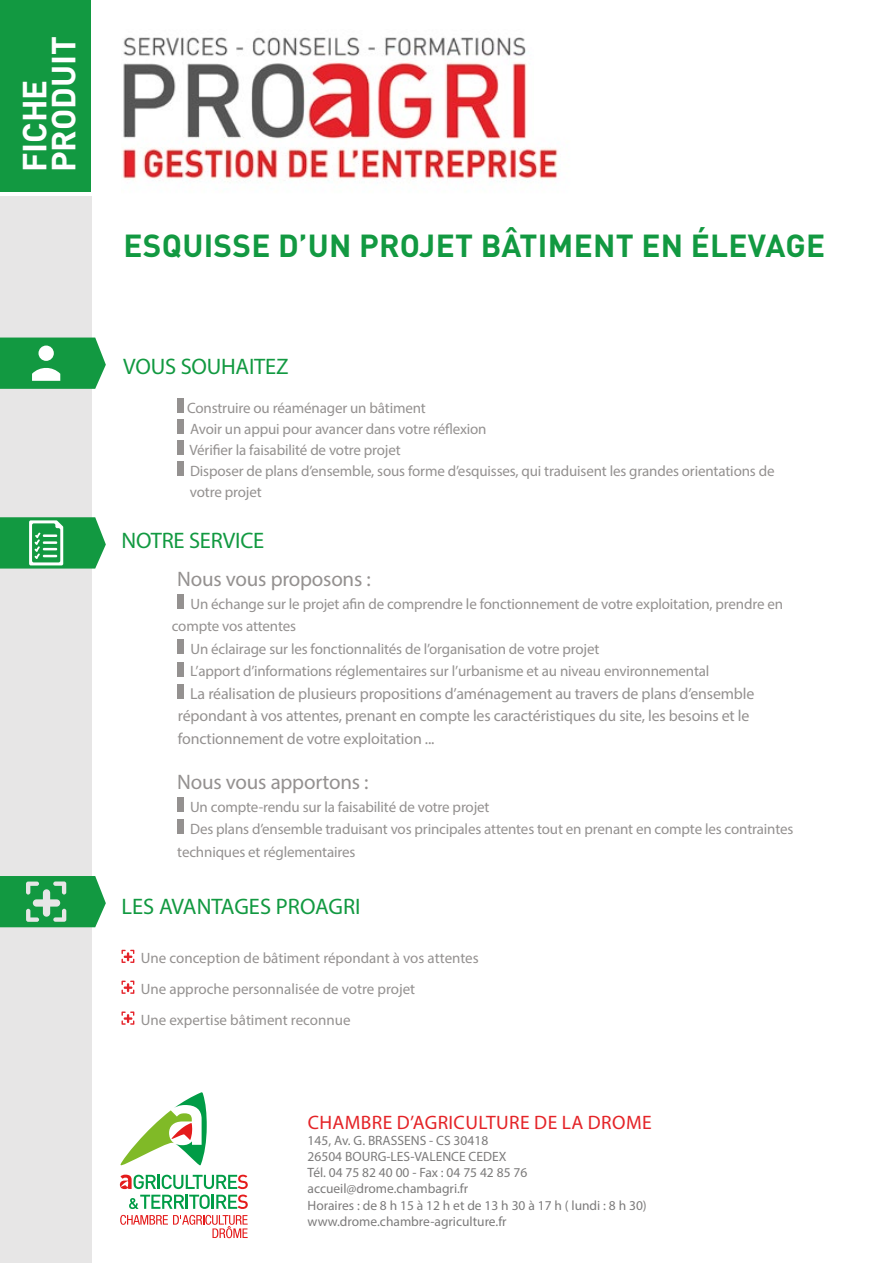
<style>
.page{position:relative;width:893px;height:1263px;background:#fff}
.page>*{position:absolute;margin:0;border:0;box-sizing:border-box;transform-origin:0 0}
.t1{font:700 33px/29.1px "DIN";color:#fff}
.t2{font:700 31.5px "DIN Pro";letter-spacing:.01em;color:#129941}
.t3{font:22.5px "Myriad Pro";letter-spacing:-.01em;color:#129941}
.t4{font:21px "Myriad Pro";letter-spacing:-.01em;color:#949190}
.t5{font:19.5px "Myriad Pro";letter-spacing:.02em;color:#e42327}
.t6{font:15.9px/22.5px "Myriad Pro";letter-spacing:-.01em;color:#949190}
.t7{font:15px/21px "Myriad Pro";letter-spacing:-.01em;color:#949190}
.t8{font:13.5px/16.2px "Myriad Pro";color:#7c7b7b}
</style>
<div class="page">
<div style="left:0;top:196px;width:91px;height:1067px;background:#e7e6e6"></div>
<div style="left:0;top:0;width:91px;height:191px;background:#129941"></div>
<div style="left:177px;top:398px;width:7px;height:15px;background:#949190"></div>
<div style="left:177px;top:419px;width:7px;height:15px;background:#949190"></div>
<div style="left:177px;top:440px;width:7px;height:15px;background:#949190"></div>
<div style="left:177px;top:461px;width:7px;height:15px;background:#949190"></div>
<svg style="left:122px;top:950px;width:12px;height:13px"></svg>
<svg style="left:122px;top:981px;width:12px;height:13px"></svg>
<svg style="left:122px;top:1011px;width:12px;height:14px"></svg>
<svg style="left:0;top:876px;width:106px;height:51px"></svg>
<div style="left:177px;top:595px;width:7px;height:14px;background:#949190"></div>
<div style="left:177px;top:640px;width:7px;height:14px;background:#949190"></div>
<div style="left:177px;top:662px;width:7px;height:14px;background:#949190"></div>
<div style="left:177px;top:685px;width:7px;height:14px;background:#949190"></div>
<div style="left:177px;top:797px;width:7px;height:14px;background:#949190"></div>
<div style="left:177px;top:820px;width:7px;height:14px;background:#949190"></div>
<svg style="left:0;top:517px;width:106px;height:51px;background:#3aaa61"></svg>
<svg style="left:120px;top:1215px;width:128px;height:23px"></svg>
<svg style="left:120px;top:1174px;width:128px;height:35px"></svg>
<svg style="left:121px;top:1092px;width:86px;height:73px"></svg>
<img style="left:122px;top:37px;width:436px;height:143px">
<svg style="left:0;top:338px;width:106px;height:51px;background:#34a75c"></svg>
<h1 class="t1" style="left:19px;top:172px;width:138px;rotate:-90deg">FICHE<br>PRODUIT</h1>
<h2 class="t2" style="left:123px;top:220px;width:703px">ESQUISSE D’UN PROJET BÂTIMENT EN ÉLEVAGE</h2>
<h3 class="t3" style="left:123px;top:353px;width:167px">VOUS SOUHAITEZ</h3>
<p class="t7" style="left:187px;top:397px;width:589px">Construire ou réaménager un bâtiment<br>Avoir un appui pour avancer dans votre réflexion<br>Vérifier la faisabilité de votre projet<br>Disposer de plans d’ensemble, sous forme d’esquisses, qui traduisent les grandes orientations de votre projet</p>
<h3 class="t3" style="left:122px;top:527px;width:144px">NOTRE SERVICE</h3>
<h3 class="t4" style="left:177px;top:566px;width:195px">Nous vous proposons :</h3>
<p class="t7" style="left:190px;top:593px;width:594px">Un échange sur le projet afin de comprendre le fonctionnement de votre exploitation, prendre en</p>
<p class="t7" style="left:172px;top:616px;width:126px">compte vos attentes</p>
<p class="t7" style="left:190px;top:638px;width:410px">Un éclairage sur les fonctionnalités de l’organisation de votre projet</p>
<p class="t7" style="left:190px;top:661px;width:521px">L’apport d’informations réglementaires sur l’urbanisme et au niveau environnemental</p>
<p class="t6" style="left:178px;top:682px;width:578px;text-indent:12px">La réalisation de plusieurs propositions d’aménagement au travers de plans d’ensemble répondant à vos attentes, prenant en compte les caractéristiques du site, les besoins et le fonctionnement de votre exploitation ...</p>
<h3 class="t4" style="left:177px;top:769px;width:193px">Nous vous apportons :</h3>
<p class="t7" style="left:190px;top:796px;width:301px">Un compte-rendu sur la faisabilité de votre projet</p>
<p class="t7" style="left:190px;top:818px;width:605px">Des plans d’ensemble traduisant vos principales attentes tout en prenant en compte les contraintes</p>
<p class="t7" style="left:177px;top:841px;width:180px">techniques et réglementaires</p>
<h3 class="t3" style="left:122px;top:893px;width:241px">LES AVANTAGES PROAGRI</h3>
<p class="t7" style="left:141px;top:942px;width:339px;line-height:30.9px">Une conception de bâtiment répondant à vos attentes<br>Une approche personnalisée de votre projet<br>Une expertise bâtiment reconnue</p>
<h3 class="t5" style="left:308px;top:1110px;width:345px">CHAMBRE D’AGRICULTURE DE LA DROME</h3>
<p class="t8" style="left:308px;top:1132px;width:341px">145, Av. G. BRASSENS - CS 30418<br>26504 BOURG-LES-VALENCE CEDEX<br>Tél. 04 75 82 40 00 - Fax : 04 75 42 85 76 accueil@drome.chambagri.fr<br>Horaires : de 8 h 15 à 12 h et de 13 h 30 à 17 h ( lundi : 8 h 30) www.drome.chambre-agriculture.fr</p>
</div>
